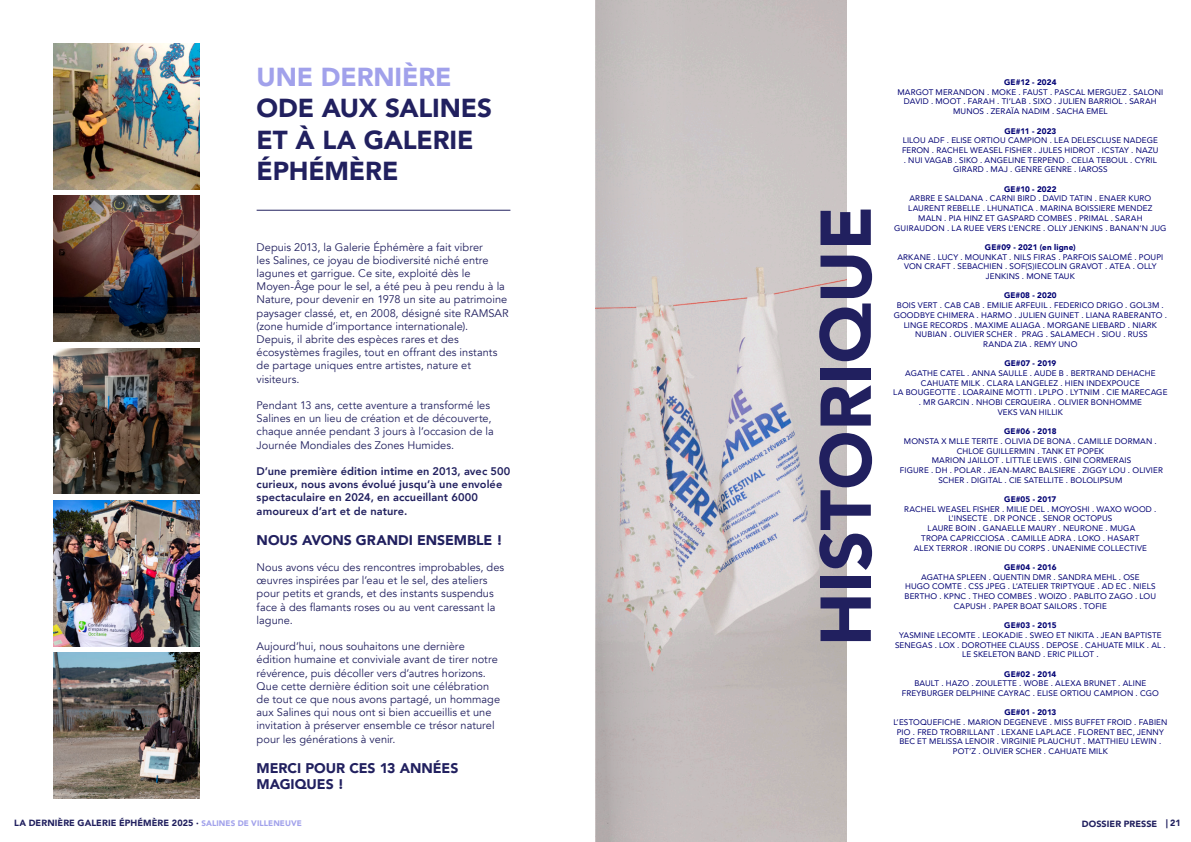
<style>
.page{position:relative;width:1191px;height:842px;background:#fff}
.page>*{position:absolute;margin:0;border:0;box-sizing:border-box;transform-origin:0 0}
.t1{font:900 71px "Avenir";color:#21205f}
.t2{font:900 26px/31.2px "Avenir";letter-spacing:-.005em;color:#21205f}
.t3{font:900 14px/16.8px "Avenir";color:#21205f}
.t4{font:11px/13.2px "Avenir";color:#21205f}
.t5{font:800 11px/13.2px "Avenir";letter-spacing:.01em;color:#21205f}
.t6{font:900 9px "Avenir";letter-spacing:.01em;color:#21205f}
.t7{font:8.1px/9.7px "Avenir";letter-spacing:.015em;color:#000073;text-align:center}
.t8{font:900 8.1px "Avenir";letter-spacing:.015em;color:#000073}
.s1{color:#a1a1eb}
.s2{font-size:8px;color:#a1a1eb}
</style>
<div class="page">
<img style="left:595px;top:0;width:251px;height:842px">
<img style="left:54px;top:44px;width:145px;height:145px">
<img style="left:54px;top:196px;width:145px;height:145px">
<img style="left:54px;top:348px;width:145px;height:146px">
<img style="left:54px;top:501px;width:145px;height:145px">
<img style="left:54px;top:653px;width:145px;height:145px">
<hr style="left:257px;top:210px;width:253px;height:1px;background:#21205f">
<svg style="left:596px;top:0;width:103px;height:842px;background:#c6c0c2"></svg>
<p class="t2" style="left:257px;top:61px;width:237px"><span class="s1">UNE DERNIÈRE<br></span>ODE AUX SALINES<br>ET À LA GALERIE<br>ÉPHÉMÈRE</p>
<p class="t4" style="left:257px;top:240px;width:254px">Depuis 2013, la Galerie Éphémère a fait vibrer<br>les Salines, ce joyau de biodiversité niché entre lagunes et garrigue. Ce site, exploité dès le Moyen-Âge pour le sel, a été peu à peu rendu à la Nature, pour devenir en 1978 un site au patrimoine paysager classé, et, en 2008, désigné site RAMSAR (zone humide d’importance internationale).</p>
<p class="t4" style="left:257px;top:333px;width:242px">Depuis, il abrite des espèces rares et des écosystèmes fragiles, tout en offrant des instants de partage uniques entre artistes, nature et visiteurs.</p>
<p class="t4" style="left:257px;top:399px;width:239px">Pendant 13 ans, cette aventure a transformé les Salines en un lieu de création et de découverte, chaque année pendant 3 jours à l’occasion de la Journée Mondiales des Zones Humides.</p>
<p class="t5" style="left:257px;top:465px;width:255px">D’une première édition intime en 2013, avec 500 curieux, nous avons évolué jusqu’à une envolée spectaculaire en 2024, en accueillant 6000 amoureux d’art et de nature.</p>
<p class="t3" style="left:257px;top:531px;width:248px">NOUS AVONS GRANDI ENSEMBLE !</p>
<p class="t4" style="left:257px;top:561px;width:249px">Nous avons vécu des rencontres improbables, des œuvres inspirées par l’eau et le sel, des ateliers pour petits et grands, et des instants suspendus face à des flamants roses ou au vent caressant la lagune.</p>
<p class="t4" style="left:257px;top:640px;width:243px">Aujourd’hui, nous souhaitons une dernière édition humaine et conviviale avant de tirer notre révérence, puis décoller vers d’autres horizons.</p>
<p class="t4" style="left:257px;top:680px;width:245px">Que cette dernière édition soit une célébration de tout ce que nous avons partagé, un hommage aux Salines qui nous ont si bien accueillis et une invitation à préserver ensemble ce trésor naturel pour les générations à venir.</p>
<p class="t3" style="left:257px;top:759px;width:203px">MERCI POUR CES 13 ANNÉES<br>MAGIQUES !</p>
<p class="t1" style="left:785px;top:646px;width:442px;rotate:-90deg">HISTORIQUE</p>
<p class="t8" style="left:1004px;top:75px;width:54px">GE#12 - 2024</p>
<p class="t7" style="left:897px;top:87px;width:267px">MARGOT MERANDON . MOKE . FAUST . PASCAL MERGUEZ . SALONI<br>DAVID . MOOT . FARAH . TI’LAB . SIXO . JULIEN BARRIOL . SARAH<br>MUNOS . ZERAÏA NADIM . SACHA EMEL</p>
<p class="t8" style="left:1004px;top:124px;width:53px">GE#11 - 2023</p>
<p class="t7" style="left:902px;top:135px;width:258px">LILOU ADF . ELISE ORTIOU CAMPION . LEA DELESCLUSE NADEGE FERON . RACHEL WEASEL FISHER . JULES HIDROT . ICSTAY . NAZU . NUI VAGAB . SIKO . ANGELINE TERPEND . CELIA TEBOUL . CYRIL GIRARD . MAJ . GENRE GENRE . IAROSS</p>
<p class="t8" style="left:1004px;top:182px;width:54px">GE#10 - 2022</p>
<p class="t7" style="left:909px;top:194px;width:243px">ARBRE E SALDANA . CARNI BIRD . DAVID TATIN . ENAER KURO</p>
<p class="t7" style="left:908px;top:203px;width:246px">LAURENT REBELLE . LHUNATICA . MARINA BOISSIERE MENDEZ</p>
<p class="t7" style="left:894px;top:213px;width:274px">MALN . PIA HINZ ET GASPARD COMBES . PRIMAL . SARAH<br>GUIRAUDON . LA RUEE VERS L'ENCRE . OLLY JENKINS . BANAN'N JUG</p>
<p class="t8" style="left:985px;top:240px;width:92px">GE#09 - 2021 (en ligne)</p>
<p class="t7" style="left:897px;top:252px;width:267px">ARKANE . LUCY . MOUNKAT . NILS FIRAS . PARFOIS SALOMÉ . POUPI<br>VON CRAFT . SEBACHIEN . SOF(S)IECOLIN GRAVOT . ATEA . OLLY<br>JENKINS . MONE TAUK</p>
<p class="t8" style="left:1004px;top:289px;width:54px">GE#08 - 2020</p>
<p class="t7" style="left:893px;top:300px;width:275px">BOIS VERT . CAB CAB . EMILIE ARFEUIL . FEDERICO DRIGO . GOL3M .<br>GOODBYE CHIMERA . HARMO . JULIEN GUINET . LIANA RABERANTO .<br>LINGE RECORDS . MAXIME ALIAGA . MORGANE LIEBARD . NIARK</p>
<p class="t7" style="left:915px;top:329px;width:234px">NUBIAN . OLIVIER SCHER . PRAG . SALAMECH . SIOU . RUSS</p>
<p class="t7" style="left:983px;top:339px;width:96px">RANDA ZIA . REMY UNO</p>
<p class="t8" style="left:1004px;top:356px;width:54px">GE#07 - 2019</p>
<p class="t7" style="left:905px;top:368px;width:252px">AGATHE CATEL . ANNA SAULLE . AUDE B . BERTRAND DEHACHE</p>
<p class="t7" style="left:921px;top:378px;width:220px">CAHUATE MILK . CLARA LANGELEZ . HIEN INDEXPOUCE</p>
<p class="t7" style="left:893px;top:387px;width:276px">LA BOUGEOTTE . LOARAINE MOTTI . LPLPO . LYTNIM . CIE MARECAGE . MR GARCIN . NHOBI CERQUEIRA . OLIVIER BONHOMME</p>
<p class="t7" style="left:997px;top:407px;width:67px">VEKS VAN HILLIK</p>
<p class="t8" style="left:1004px;top:424px;width:54px">GE#06 - 2018</p>
<p class="t7" style="left:904px;top:436px;width:254px">MONSTA X MLLE TERITE . OLIVIA DE BONA . CAMILLE DORMAN .<br>CHLOE GUILLERMIN . TANK ET POPEK</p>
<p class="t7" style="left:931px;top:455px;width:201px">MARION JAILLOT . LITTLE LEWIS . GINI CORMERAIS</p>
<p class="t7" style="left:900px;top:465px;width:264px">FIGURE . DH . POLAR . JEAN-MARC BALSIERE . ZIGGY LOU . OLIVIER<br>SCHER . DIGITAL . CIE SATELLITE . BOLOLIPSUM</p>
<p class="t8" style="left:1004px;top:492px;width:54px">GE#05 - 2017</p>
<p class="t7" style="left:904px;top:504px;width:254px">RACHEL WEASEL FISHER . MILIE DEL . MOYOSHI . WAXO WOOD .<br>L'INSECTE . DR PONCE . SENOR OCTOPUS</p>
<p class="t7" style="left:927px;top:523px;width:209px">LAURE BOIN . GANAELLE MAURY . NEURONE . MUGA</p>
<p class="t7" style="left:921px;top:533px;width:220px">TROPA CAPRICCIOSA . CAMILLE ADRA . LOKO . HASART</p>
<p class="t7" style="left:913px;top:543px;width:235px">ALEX TERROR . IRONIE DU CORPS . UNAENIME COLLECTIVE</p>
<p class="t8" style="left:1004px;top:560px;width:54px">GE#04 - 2016</p>
<p class="t7" style="left:921px;top:572px;width:220px">AGATHA SPLEEN . QUENTIN DMR . SANDRA MEHL . OSE</p>
<p class="t7" style="left:904px;top:581px;width:253px">HUGO COMTE . CSS JPEG . L’ATELIER TRIPTYQUE . AD EC . NIELS<br>BERTHO . KPNC . THEO COMBES . WOIZO . PABLITO ZAGO . LOU<br>CAPUSH . PAPER BOAT SAILORS . TOFIE</p>
<p class="t8" style="left:1004px;top:618px;width:54px">GE#03 - 2015</p>
<p class="t7" style="left:895px;top:630px;width:272px">YASMINE LECOMTE . LEOKADIE . SWEO ET NIKITA . JEAN BAPTISTE<br>SENEGAS . LOX . DOROTHEE CLAUSS . DEPOSE . CAHUATE MILK . AL .<br>LE SKELETON BAND . ERIC PILLOT .</p>
<p class="t8" style="left:1004px;top:667px;width:54px">GE#02 - 2014</p>
<p class="t7" style="left:902px;top:678px;width:258px">BAULT . HAZO . ZOULETTE . WOBE . ALEXA BRUNET . ALINE<br>FREYBURGER DELPHINE CAYRAC . ELISE ORTIOU CAMPION . CGO</p>
<p class="t8" style="left:1004px;top:706px;width:54px">GE#01 - 2013</p>
<p class="t7" style="left:893px;top:717px;width:275px">L’ESTOQUEFICHE . MARION DEGENEVE . MISS BUFFET FROID . FABIEN PIO . FRED TROBRILLANT . LEXANE LAPLACE . FLORENT BEC, JENNY BEC ET MELISSA LENOIR . VIRGINIE PLAUCHUT . MATTHIEU LEWIN .<br>POT’Z . OLIVIER SCHER . CAHUATE MILK</p>
<p class="t6" style="left:14px;top:815px;width:289px">LA DERNIÈRE GALERIE ÉPHÉMÈRE 2025 · <span class="s2">SALINES DE VILLENEUVE</span></p>
<p class="t6" style="left:1082px;top:816px;width:100px">DOSSIER PRESSE ︱21</p>
</div>
